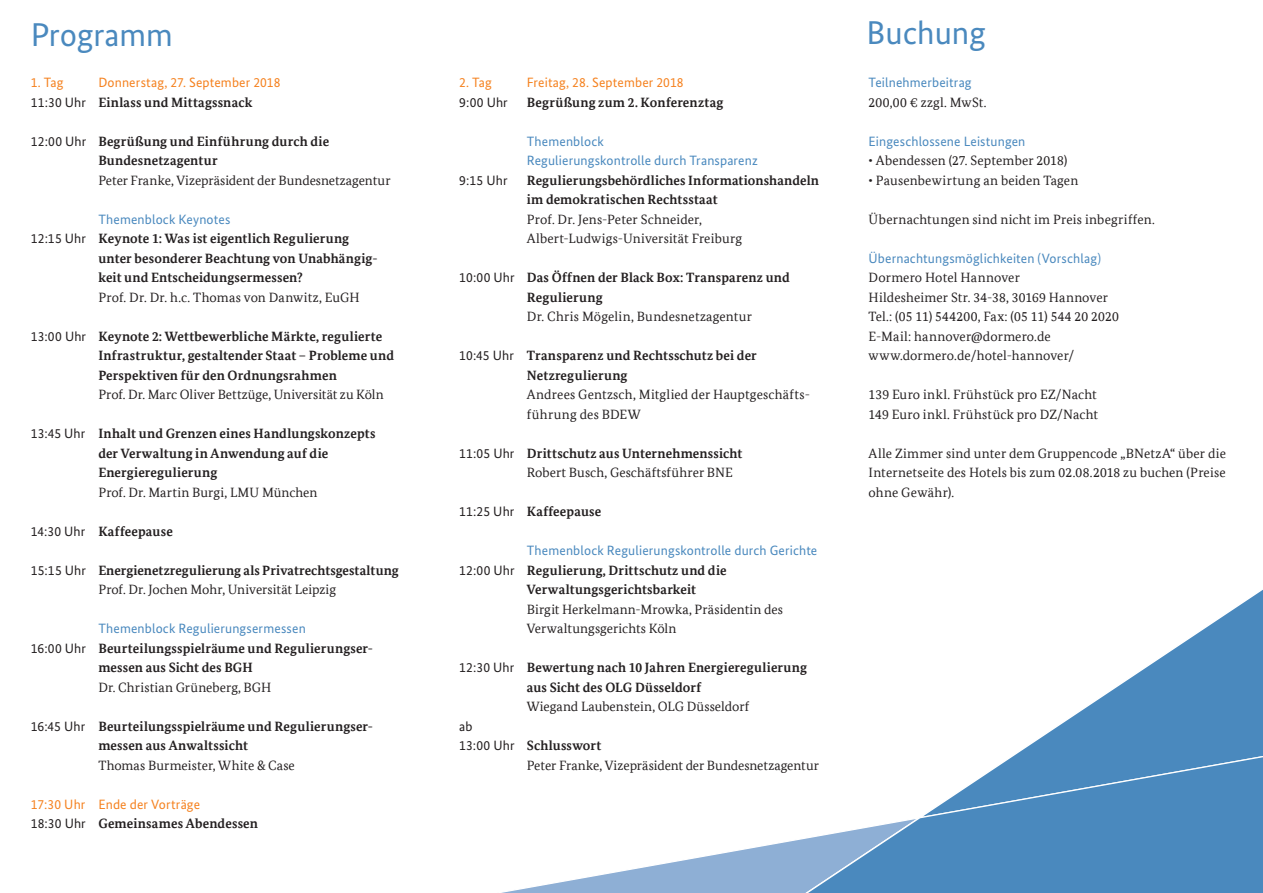
<style>
.page{position:relative;width:1263px;height:893px;background:#fff}
.page>*{position:absolute;margin:0;border:0;box-sizing:border-box;transform-origin:0 0}
.t1{font:33px "Bundes Sans";color:#4a89be}
.t2{font:700 13.5px/19.5px "Bundes Serif Office";letter-spacing:.01em;color:#231f20}
.t3{font:13.5px/19.5px "Bundes Serif Office";letter-spacing:.01em;color:#231f20}
.t4{font:13.5px/19.5px "Bundes Sans";letter-spacing:.01em;color:#4a89be}
.t5{font:13.5px "Bundes Sans";letter-spacing:.01em;color:#f58220}
.t6{font:13.5px "Bundes Sans";letter-spacing:.01em;color:#231f20}
.s1{font-family:"Bundes Sans";font-weight:400}
.s2{font-weight:400}
.s3{font-family:"Bundes Sans"}
.s4{font-weight:700}
</style>
<div class="page">
<svg style="left:501px;top:839px;width:304px;height:54px"></svg>
<svg style="left:1014px;top:590px;width:249px;height:166px"></svg>
<svg style="left:805px;top:756px;width:458px;height:137px;fill:#4a89be"></svg>
<h1 class="t1" style="left:31px;top:14px;width:144px">Programm</h1>
<h1 class="t1" style="left:866px;top:13px;width:121px">Buchung</h1>
<p class="t5" style="left:31px;top:74px;width:34px">1. Tag</p>
<p class="t5" style="left:98px;top:74px;width:184px">Donnerstag, 27. September 2018</p>
<p class="t2" style="left:31px;top:92px;width:223px"><span class="s1">11:30 Uhr</span> Einlass und Mittagssnack</p>
<p class="t2" style="left:98px;top:131px;width:232px;text-indent:-68px"><span class="s1">12:00 Uhr</span> Begrüßung und Einführung durch die<br>Bundesnetzagentur</p>
<p class="t3" style="left:98px;top:170px;width:294px">Peter Franke, Vizepräsident der Bundesnetzagentur</p>
<p class="t4" style="left:98px;top:209px;width:134px">Themenblock Keynotes</p>
<p class="t2" style="left:98px;top:229px;width:281px;text-indent:-68px"><span class="s1">12:15 Uhr</span> Keynote 1: Was ist eigentlich Regulierung unter besonderer Beachtung von Unabhängig&shy;keit und Entscheidungsermessen?</p>
<p class="t3" style="left:98px;top:287px;width:263px">Prof. Dr. Dr. h.c. Thomas von Danwitz, EuGH</p>
<p class="t2" style="left:98px;top:326px;width:297px;text-indent:-68px"><span class="s1">13:00 Uhr</span> Keynote 2: Wettbewerbliche Märkte, regulierte<br>Infrastruktur, gestaltender Staat – Probleme und<br>Perspektiven für den Ordnungsrahmen</p>
<p class="t3" style="left:98px;top:385px;width:287px">Prof. Dr. Marc Oliver Bettzüge, Universität zu Köln</p>
<p class="t2" style="left:98px;top:424px;width:279px;text-indent:-68px"><span class="s1">13:45 Uhr</span> Inhalt und Grenzen eines Handlungskonzepts der Verwaltung in Anwendung auf die<br>Energieregulierung</p>
<p class="t3" style="left:98px;top:482px;width:221px">Prof. Dr. Martin Burgi, LMU München</p>
<p class="t2" style="left:31px;top:521px;width:143px"><span class="s1">14:30 Uhr</span> Kaffeepause</p>
<p class="t2" style="left:31px;top:560px;width:370px;text-align:center"><span class="s1">15:15 Uhr</span> Energienetzregulierung als Privatrechtsgestaltung<br><span class="s2">Prof. Dr. Jochen Mohr, Universität Leipzig</span></p>
<p class="t4" style="left:98px;top:619px;width:209px">Themenblock Regulierungsermessen</p>
<p class="t2" style="left:98px;top:638px;width:276px;text-indent:-67px"><span class="s1">16:00 Uhr</span> Beurteilungsspielräume und Regulierungser&shy;messen aus Sicht des BGH</p>
<p class="t3" style="left:98px;top:677px;width:174px">Dr. Christian Grüneberg, BGH</p>
<p class="t2" style="left:98px;top:716px;width:276px;text-indent:-67px"><span class="s1">16:45 Uhr</span> Beurteilungsspielräume und Regulierungser&shy;messen aus Anwaltssicht</p>
<p class="t3" style="left:98px;top:755px;width:198px">Thomas Burmeister, White &amp; Case</p>
<p class="t5" style="left:31px;top:796px;width:171px">17:30 Uhr Ende der Vorträge</p>
<p class="t2" style="left:31px;top:814px;width:229px"><span class="s1">18:30 Uhr</span> Gemeinsames Abendessen</p>
<p class="t4" style="left:868px;top:73px;width:105px">Teilnehmerbeitrag</p>
<p class="t3" style="left:868px;top:92px;width:120px">200,00 € zzgl. MwSt.</p>
<p class="t4" style="left:868px;top:131px;width:158px">Eingeschlossene Leistungen</p>
<p class="t3" style="left:868px;top:151px;width:200px">• Abendessen (27. September 2018)</p>
<p class="t3" style="left:868px;top:170px;width:211px">• Pausenbewirtung an beiden Tagen</p>
<p class="t3" style="left:868px;top:209px;width:288px">Übernachtungen sind nicht im Preis inbegriffen.</p>
<p class="t4" style="left:868px;top:248px;width:234px">Übernachtungsmöglichkeiten (Vorschlag)</p>
<p class="t3" style="left:868px;top:268px;width:252px">Dormero Hotel Hannover<br>Hildesheimer Str. 34-38, 30169 Hannover Tel.: (05 11) 544200, Fax: (05 11) 544 20 2020<br>E-Mail: hannover@dormero.de www.dormero.de/hotel-hannover/</p>
<p class="t3" style="left:868px;top:385px;width:231px">139 Euro inkl. Frühstück pro EZ/Nacht<br>149 Euro inkl. Frühstück pro DZ/Nacht</p>
<p class="t3" style="left:868px;top:443px;width:359px;text-align:justify">Alle Zimmer sind unter dem Gruppencode „BNetzA“ über die Internetseite des Hotels bis zum 02.08.2018 zu buchen (Preise ohne Gewähr).</p>
<p class="t5" style="left:459px;top:74px;width:34px">2. Tag</p>
<p class="t5" style="left:527px;top:74px;width:158px">Freitag, 28. September 2018</p>
<p class="t6" style="left:459px;top:94px;width:50px">9:00 Uhr</p>
<p class="t2" style="left:527px;top:92px;width:198px">Begrüßung zum 2. Konferenztag</p>
<p class="t4" style="left:527px;top:131px;width:232px">Themenblock<br>Regulierungskontrolle durch Transparenz</p>
<p class="t6" style="left:459px;top:172px;width:50px">9:15 Uhr</p>
<p class="t2" style="left:527px;top:170px;width:294px">Regulierungsbehördliches Informationshandeln im demokratischen Rechtsstaat</p>
<p class="t3" style="left:527px;top:209px;width:217px">Prof. Dr. Jens-Peter Schneider,<br>Albert-Ludwigs-Universität Freiburg</p>
<p class="t2" style="left:527px;top:268px;width:265px;text-indent:-68px"><span class="s1">10:00 Uhr</span> Das Öffnen der Black Box: Transparenz und<br>Regulierung</p>
<p class="t3" style="left:527px;top:307px;width:227px">Dr. Chris Mögelin, Bundesnetzagentur</p>
<p class="t2" style="left:527px;top:346px;width:232px;text-indent:-68px"><span class="s1">10:45 Uhr</span> Transparenz und Rechtsschutz bei der<br>Netzregulierung</p>
<p class="t3" style="left:527px;top:385px;width:285px">Andrees Gentzsch, Mitglied der Hauptgeschäfts&shy;führung des BDEW</p>
<p class="t2" style="left:527px;top:443px;width:217px;text-indent:-68px"><span class="s1">11:05 Uhr</span> Drittschutz aus Unternehmenssicht<br><span class="s2">Robert Busch, Geschäftsführer BNE</span></p>
<p class="t2" style="left:459px;top:502px;width:143px"><span class="s1">11:25 Uhr</span> Kaffeepause</p>
<p class="t4" style="left:527px;top:541px;width:292px">Themenblock Regulierungskontrolle durch Gerichte</p>
<p class="t2" style="left:527px;top:560px;width:201px;text-indent:-67px"><span class="s1">12:00 Uhr</span> Regulierung, Drittschutz und die<br>Verwaltungsgerichtsbarkeit</p>
<p class="t3" style="left:527px;top:599px;width:258px">Birgit Herkelmann-Mrowka, Präsidentin des<br>Verwaltungsgerichts Köln</p>
<p class="t2" style="left:527px;top:658px;width:282px;text-indent:-68px"><span class="s1">12:30 Uhr</span> Bewertung nach 10 Jahren Energieregulierung aus Sicht des OLG Düsseldorf</p>
<p class="t3" style="left:527px;top:697px;width:224px">Wiegand Laubenstein, OLG Düsseldorf</p>
<p class="t6" style="left:459px;top:718px;width:15px">ab</p>
<p class="t3" style="left:527px;top:736px;width:294px;text-indent:-68px"><span class="s3">13:00 Uhr</span> <span class="s4">Schlusswort<br></span>Peter Franke, Vizepräsident der Bundesnetzagentur</p>
</div>
